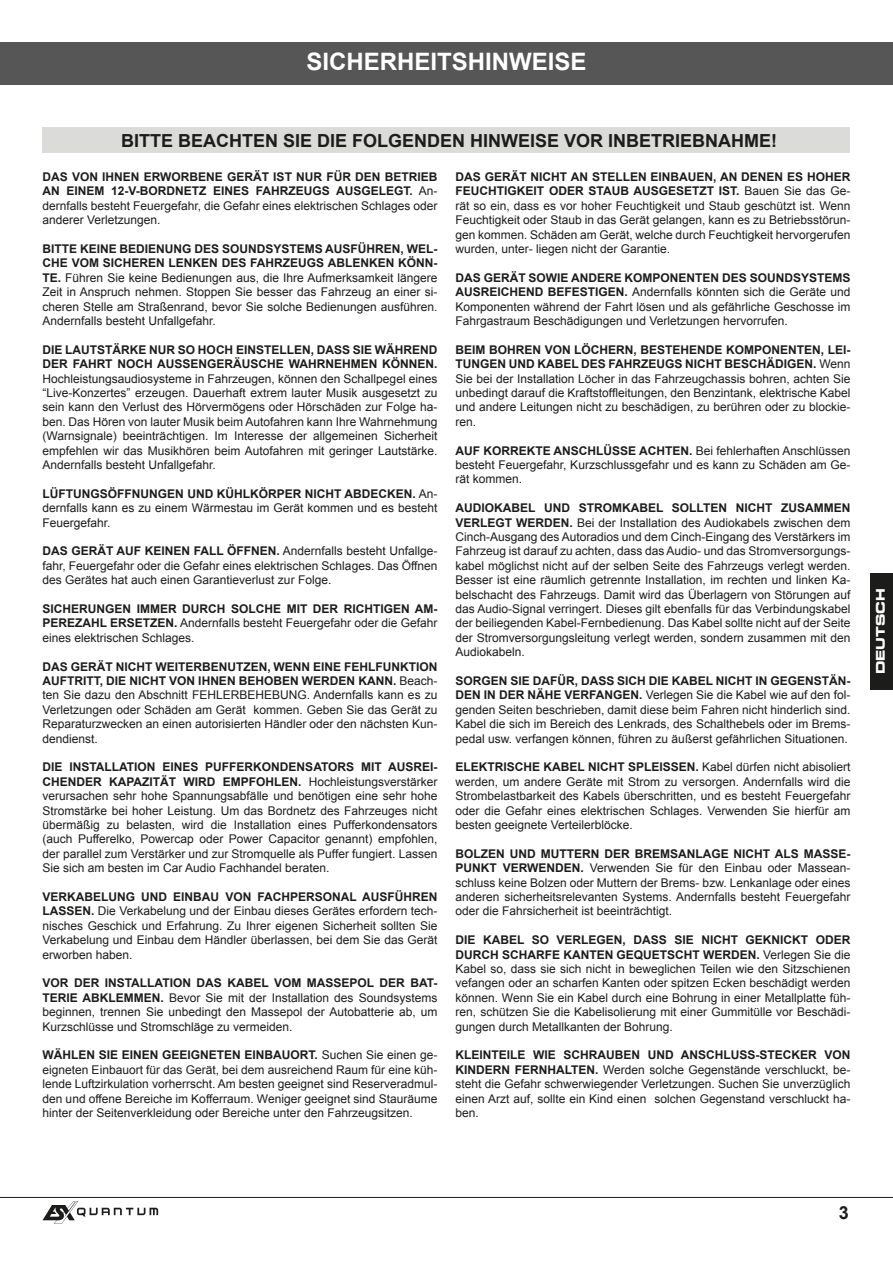
<style>
.page{position:relative;width:893px;height:1263px;background:#fff}
.page>*{position:absolute;margin:0;border:0;box-sizing:border-box;transform-origin:0 0}
.t1{font:700 24px "Arial";color:#fff}
.t2{font:700 18px "Arial";color:#1c1c1b}
.t3{font:12px/14.4px "Arial";color:#1c1c1b;text-align:justify}
.t4{font:700 12px/14.4px "Arial";color:#1c1c1b}
.t5{font:12px "Eurostile Bold Extended Two";color:#fff}
.s1{font-weight:700}
</style>
<div class="page">
<hr style="left:0;top:1197px;width:893px;height:1px;background:#1c1c1b">
<div style="left:0;top:43px;width:893px;height:42px;background:#575656"></div>
<svg style="left:43px;top:1201px;width:115px;height:23px"></svg>
<div style="left:870px;top:573px;width:23px;height:117px;background:#1c1c1b"></div>
<div style="left:43px;top:128px;width:807px;height:25px;background:#dbdbda"></div>
<h1 class="t1" style="left:306px;top:46px;width:282px">SICHERHEITSHINWEISE</h1>
<h2 class="t2" style="left:121px;top:129px;width:658px">BITTE BEACHTEN SIE DIE FOLGENDEN HINWEISE VOR INBETRIEBNAHME!</h2>
<p class="t3" style="left:43px;top:170px;width:396px"><span class="s1">DAS VON IHNEN ERWORBENE GERÄT IST NUR FÜR DEN BETRIEB AN EINEM 12-V-BORDNETZ EINES FAHRZEUGS AUSGELEGT.</span> An&shy;dernfalls besteht Feuergefahr, die Gefahr eines elektrischen Schlages oder anderer Verletzungen.</p>
<p class="t3" style="left:43px;top:242px;width:396px"><span class="s1">BITTE KEINE BEDIENUNG DES SOUNDSYSTEMS AUSFÜHREN, WEL-CHE VOM SICHEREN LENKEN DES FAHRZEUGS ABLENKEN KÖNN-TE.</span> Führen Sie keine Bedienungen aus, die Ihre Aufmerksamkeit längere Zeit in Anspruch nehmen. Stoppen Sie besser das Fahrzeug an einer si&shy;cheren Stelle am Straßenrand, bevor Sie solche Bedienungen ausführen.<br>Andernfalls besteht Unfallgefahr.</p>
<p class="t4" style="left:43px;top:343px;width:396px">DIE LAUTSTÄRKE NUR SO HOCH EINSTELLEN, DASS SIE WÄHREND<br>DER FAHRT NOCH AUSSENGERÄUSCHE WAHRNEHMEN KÖNNEN.</p>
<p class="t3" style="left:43px;top:371px;width:396px">Hochleistungsaudiosysteme in Fahrzeugen, können den Schallpegel eines “Live-Konzertes” erzeugen. Dauerhaft extrem lauter Musik ausgesetzt zu sein kann den Verlust des Hörvermögens oder Hörschäden zur Folge ha&shy;ben. Das Hören von lauter Musik beim Autofahren kann Ihre Wahrnehmung (Warnsignale) beeinträchtigen. Im Interesse der allgemeinen Sicherheit empfehlen wir das Musikhören beim Autofahren mit geringer Lautstärke.<br>Andernfalls besteht Unfallgefahr.</p>
<p class="t3" style="left:43px;top:486px;width:396px"><span class="s1">LÜFTUNGSÖFFNUNGEN UND KÜHLKÖRPER NICHT ABDECKEN.</span> An&shy;dernfalls kann es zu einem Wärmestau im Gerät kommen und es besteht Feuergefahr.</p>
<p class="t3" style="left:43px;top:544px;width:396px"><span class="s1">DAS GERÄT AUF KEINEN FALL ÖFFNEN.</span> Andernfalls besteht Unfallge&shy;fahr, Feuergefahr oder die Gefahr eines elektrischen Schlages. Das Öffnen des Gerätes hat auch einen Garantieverlust zur Folge.</p>
<p class="t3" style="left:43px;top:602px;width:396px"><span class="s1">SICHERUNGEN IMMER DURCH SOLCHE MIT DER RICHTIGEN AM-PEREZAHL ERSETZEN.</span> Andernfalls besteht Feuergefahr oder die Gefahr eines elektrischen Schlages.</p>
<p class="t3" style="left:43px;top:659px;width:396px"><span class="s1">DAS GERÄT NICHT WEITERBENUTZEN, WENN EINE FEHLFUNKTION AUFTRITT, DIE NICHT VON IHNEN BEHOBEN WERDEN KANN.</span> Beach&shy;ten Sie dazu den Abschnitt FEHLERBEHEBUNG. Andernfalls kann es zu Verletzungen oder Schäden am Gerät kommen. Geben Sie das Gerät zu Reparaturzwecken an einen autorisierten Händler oder den nächsten Kun&shy;dendienst.</p>
<p class="t3" style="left:43px;top:760px;width:396px"><span class="s1">DIE INSTALLATION EINES PUFFERKONDENSATORS MIT AUSREI-CHENDER KAPAZITÄT WIRD EMPFOHLEN.</span> Hochleistungsverstärker verursachen sehr hohe Spannungsabfälle und benötigen eine sehr hohe Stromstärke bei hoher Leistung. Um das Bordnetz des Fahrzeuges nicht übermäßig zu belasten, wird die Installation eines Pufferkondensators (auch Pufferelko, Powercap oder Power Capacitor genannt) empfohlen, der parallel zum Verstärker und zur Stromquelle als Puffer fungiert. Lassen Sie sich am besten im Car Audio Fachhandel beraten.</p>
<p class="t3" style="left:43px;top:890px;width:396px"><span class="s1">VERKABELUNG UND EINBAU VON FACHPERSONAL AUSFÜHREN LASSEN.</span> Die Verkabelung und der Einbau dieses Gerätes erfordern tech&shy;nisches Geschick und Erfahrung. Zu Ihrer eigenen Sicherheit sollten Sie Verkabelung und Einbau dem Händler überlassen, bei dem Sie das Gerät erworben haben.</p>
<p class="t3" style="left:43px;top:976px;width:396px"><span class="s1">VOR DER INSTALLATION DAS KABEL VOM MASSEPOL DER BAT-TERIE ABKLEMMEN.</span> Bevor Sie mit der Installation des Soundsystems beginnen, trennen Sie unbedingt den Massepol der Autobatterie ab, um Kurzschlüsse und Stromschläge zu vermeiden.</p>
<p class="t3" style="left:43px;top:1048px;width:396px"><span class="s1">WÄHLEN SIE EINEN GEEIGNETEN EINBAUORT.</span> Suchen Sie einen ge&shy;eigneten Einbauort für das Gerät, bei dem ausreichend Raum für eine küh&shy;lende Luftzirkulation vorherrscht. Am besten geeignet sind Reserveradmul&shy;den und offene Bereiche im Kofferraum. Weniger geeignet sind Stauräume hinter der Seitenverkleidung oder Bereiche unter den Fahrzeugsitzen.</p>
<p class="t3" style="left:455px;top:170px;width:396px"><span class="s1">DAS GERÄT NICHT AN STELLEN EINBAUEN, AN DENEN ES HOHER FEUCHTIGKEIT ODER STAUB AUSGESETZT IST.</span> Bauen Sie das Ge&shy;rät so ein, dass es vor hoher Feuchtigkeit und Staub geschützt ist. Wenn Feuchtigkeit oder Staub in das Gerät gelangen, kann es zu Betriebsstörun&shy;gen kommen. Schäden am Gerät, welche durch Feuchtigkeit hervorgerufen wurden, unter- liegen nicht der Garantie.</p>
<p class="t3" style="left:455px;top:270px;width:396px"><span class="s1">DAS GERÄT SOWIE ANDERE KOMPONENTEN DES SOUNDSYSTEMS AUSREICHEND BEFESTIGEN.</span> Andernfalls könnten sich die Geräte und Komponenten während der Fahrt lösen und als gefährliche Geschosse im Fahrgastraum Beschädigungen und Verletzungen hervorrufen.</p>
<p class="t3" style="left:455px;top:342px;width:396px"><span class="s1">BEIM BOHREN VON LÖCHERN, BESTEHENDE KOMPONENTEN, LEI-TUNGEN UND KABEL DES FAHRZEUGS NICHT BESCHÄDIGEN.</span> Wenn Sie bei der Installation Löcher in das Fahrzeugchassis bohren, achten Sie unbedingt darauf die Kraftstoffleitungen, den Benzintank, elektrische Kabel und andere Leitungen nicht zu beschädigen, zu berühren oder zu blockie&shy;ren.</p>
<p class="t3" style="left:455px;top:443px;width:396px"><span class="s1">AUF KORREKTE ANSCHLÜSSE ACHTEN.</span> Bei fehlerhaften Anschlüssen besteht Feuergefahr, Kurzschlussgefahr und es kann zu Schäden am Ge&shy;rät kommen.</p>
<p class="t3" style="left:455px;top:501px;width:396px"><span class="s1">AUDIOKABEL UND STROMKABEL SOLLTEN NICHT ZUSAMMEN VERLEGT WERDEN.</span> Bei der Installation des Audiokabels zwischen dem Cinch-Ausgang des Autoradios und dem Cinch-Eingang des Verstärkers im Fahrzeug ist darauf zu achten, dass das Audio- und das Stromversorgungs&shy;kabel möglichst nicht auf der selben Seite des Fahrzeugs verlegt werden.<br>Besser ist eine räumlich getrennte Installation, im rechten und linken Ka&shy;belschacht des Fahrzeugs. Damit wird das Überlagern von Störungen auf das Audio-Signal verringert. Dieses gilt ebenfalls für das Verbindungskabel der beiliegenden Kabel-Fernbedienung. Das Kabel sollte nicht auf der Seite der Stromversorgungsleitung verlegt werden, sondern zusammen mit den Audiokabeln.</p>
<p class="t3" style="left:455px;top:674px;width:396px"><span class="s1">SORGEN SIE DAFÜR, DASS SICH DIE KABEL NICHT IN GEGENSTÄN-DEN IN DER NÄHE VERFANGEN.</span> Verlegen Sie die Kabel wie auf den fol&shy;genden Seiten beschrieben, damit diese beim Fahren nicht hinderlich sind.<br>Kabel die sich im Bereich des Lenkrads, des Schalthebels oder im Brems&shy;pedal usw. verfangen können, führen zu äußerst gefährlichen Situationen.</p>
<p class="t3" style="left:455px;top:760px;width:396px"><span class="s1">ELEKTRISCHE KABEL NICHT SPLEISSEN.</span> Kabel dürfen nicht abisoliert werden, um andere Geräte mit Strom zu versorgen. Andernfalls wird die Strombelastbarkeit des Kabels überschritten, und es besteht Feuergefahr oder die Gefahr eines elektrischen Schlages. Verwenden Sie hierfür am besten geeignete Verteilerblöcke.</p>
<p class="t3" style="left:455px;top:846px;width:396px"><span class="s1">BOLZEN UND MUTTERN DER BREMSANLAGE NICHT ALS MASSE-PUNKT VERWENDEN.</span> Verwenden Sie für den Einbau oder Massean&shy;schluss keine Bolzen oder Muttern der Brems- bzw. Lenkanlage oder eines anderen sicherheitsrelevanten Systems. Andernfalls besteht Feuergefahr oder die Fahrsicherheit ist beeinträchtigt.</p>
<p class="t3" style="left:455px;top:933px;width:396px"><span class="s1">DIE KABEL SO VERLEGEN, DASS SIE NICHT GEKNICKT ODER DURCH SCHARFE KANTEN GEQUETSCHT WERDEN.</span> Verlegen Sie die Kabel so, dass sie sich nicht in beweglichen Teilen wie den Sitzschienen vefangen oder an scharfen Kanten oder spitzen Ecken beschädigt werden können. Wenn Sie ein Kabel durch eine Bohrung in einer Metallplatte füh&shy;ren, schützen Sie die Kabelisolierung mit einer Gummitülle vor Beschädi&shy;gungen durch Metallkanten der Bohrung.</p>
<p class="t3" style="left:455px;top:1048px;width:396px"><span class="s1">KLEINTEILE WIE SCHRAUBEN UND ANSCHLUSS-STECKER VON KINDERN FERNHALTEN.</span> Werden solche Gegenstände verschluckt, be&shy;steht die Gefahr schwerwiegender Verletzungen. Suchen Sie unverzüglich einen Arzt auf, sollte ein Kind einen solchen Gegenstand verschluckt ha&shy;ben.</p>
<p class="t5" style="left:872px;top:674px;width:87px;rotate:-90deg">DEUTSCH</p>
<h2 class="t2" style="left:839px;top:1200px;width:12px">3</h2>
</div>
